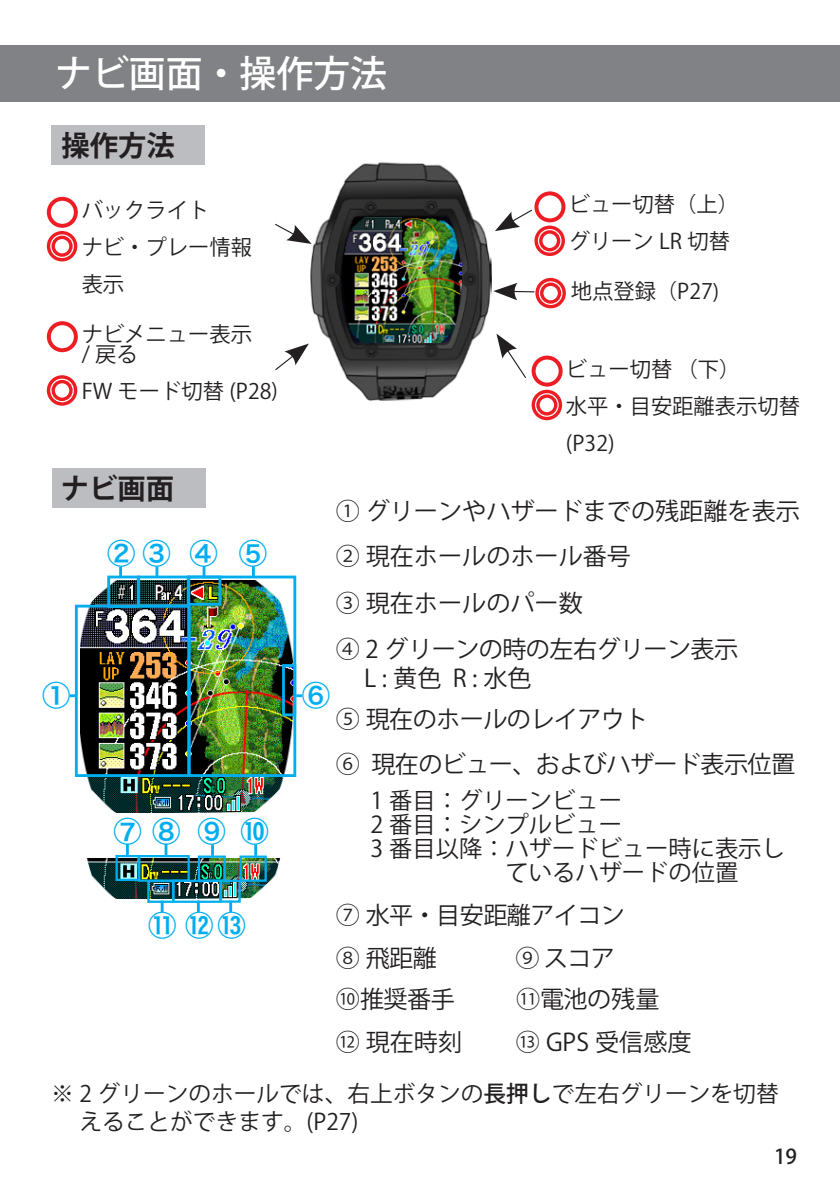
<style>
.page{position:relative;width:840px;height:1191px;background:#fff}
.page>*{position:absolute;margin:0;border:0;box-sizing:border-box;transform-origin:0 0}
.t1{font:500 36.8px "Koz Go Pro";color:#fff}
.t2{font:28.4px "Hiragino Sans W6";letter-spacing:.44em;color:#00aeef}
.t3{font:700 28.4px "Koz Go Pro";color:#231f20}
.t4{font:24px/28.4px "Koz Go Pro";letter-spacing:-.025em;color:#231f20}
.t5{font:24px/46.8px "Koz Go Pro";color:#231f20}
.t6{font:23.2px "Koz Go Pro";color:#231f20}
.t7{font:22.8px/28.4px "Koz Go Pro";color:#231f20}
.t8{font:21.2px/36.8px "Koz Go Pro";color:#231f20}
.t9{font:500 20.4px "Koz Go Pro";color:#231f20}
.s1{font-size:20.4px}
.s2{font-weight:500}
</style>
<div class="page">
<div style="left:0;top:45px;width:839px;height:57px;background:#808285"></div>
<div style="left:51px;top:125px;width:153px;height:40px;background:#bcbdc0"></div>
<div style="left:53px;top:468px;width:153px;height:40px;background:#bcbdc0"></div>
<img style="left:310px;top:162px;width:182px;height:239px">
<div style="left:47px;top:197px;width:31px;height:31px;border:4px solid #ee1d23;border-radius:50%"></div>
<div style="left:47px;top:231px;width:30px;height:30px;border:3px solid #ee1d23;border-radius:50%"></div>
<div style="left:51px;top:236px;width:22px;height:21px;border:3px solid #ee1d23;border-radius:50%"></div>
<div style="left:47px;top:321px;width:31px;height:31px;border:4px solid #ee1d23;border-radius:50%"></div>
<div style="left:47px;top:375px;width:30px;height:31px;border:3px solid #ee1d23;border-radius:50%"></div>
<div style="left:51px;top:380px;width:22px;height:21px;border:3px solid #ee1d23;border-radius:50%"></div>
<svg style="left:495px;top:209px;width:37px;height:22px"></svg>
<svg style="left:493px;top:283px;width:41px;height:17px"></svg>
<svg style="left:496px;top:333px;width:30px;height:45px"></svg>
<svg style="left:275px;top:223px;width:36px;height:21px"></svg>
<svg style="left:275px;top:343px;width:34px;height:28px"></svg>
<div style="left:534px;top:191px;width:31px;height:31px;border:4px solid #ee1d23;border-radius:50%"></div>
<div style="left:534px;top:225px;width:30px;height:31px;border:3px solid #ee1d23;border-radius:50%"></div>
<div style="left:539px;top:230px;width:21px;height:21px;border:3px solid #ee1d23;border-radius:50%"></div>
<div style="left:535px;top:278px;width:30px;height:30px;border:3px solid #ee1d23;border-radius:50%"></div>
<div style="left:539px;top:282px;width:22px;height:22px;border:3px solid #ee1d23;border-radius:50%"></div>
<div style="left:531px;top:355px;width:31px;height:31px;border:4px solid #ee1d23;border-radius:50%"></div>
<div style="left:531px;top:390px;width:30px;height:30px;border:3px solid #ee1d23;border-radius:50%"></div>
<div style="left:536px;top:394px;width:21px;height:21px;border:3px solid #ee1d23;border-radius:50%"></div>
<img style="left:81px;top:581px;width:211px;height:231px">
<img style="left:86px;top:858px;width:195px;height:40px">
<div style="left:107px;top:575px;width:32px;height:33px;border:3px solid #00aeef"></div>
<div style="left:137px;top:575px;width:52px;height:32px;border:3px solid #00aeef"></div>
<div style="left:75px;top:604px;width:115px;height:173px;border:3px solid #00aeef"></div>
<div style="left:187px;top:575px;width:34px;height:30px;border:3px solid #00aeef"></div>
<div style="left:187px;top:575px;width:109px;height:202px;border:3px solid #00aeef"></div>
<div style="left:282px;top:664px;width:14px;height:52px;border:3px solid #00aeef"></div>
<div style="left:115px;top:855px;width:25px;height:26px;border:2px solid #00aeef"></div>
<div style="left:137px;top:855px;width:53px;height:26px;border:2px solid #00aeef"></div>
<div style="left:147px;top:880px;width:27px;height:23px;border:2px solid #00aeef"></div>
<div style="left:172px;top:879px;width:49px;height:24px;border:2px solid #00aeef"></div>
<div style="left:198px;top:855px;width:28px;height:26px;border:2px solid #00aeef"></div>
<div style="left:219px;top:879px;width:21px;height:23px;border:2px solid #00aeef"></div>
<div style="left:239px;top:855px;width:28px;height:26px;border:2px solid #00aeef"></div>
<svg style="left:119px;top:566px;width:3px;height:12px"></svg>
<svg style="left:155px;top:566px;width:3px;height:12px"></svg>
<svg style="left:202px;top:566px;width:3px;height:11px"></svg>
<svg style="left:252px;top:566px;width:3px;height:11px"></svg>
<svg style="left:126px;top:844px;width:3px;height:11px"></svg>
<svg style="left:164px;top:844px;width:3px;height:11px"></svg>
<svg style="left:211px;top:844px;width:3px;height:11px"></svg>
<svg style="left:254px;top:844px;width:3px;height:11px"></svg>
<svg style="left:70px;top:694px;width:5px;height:3px"></svg>
<svg style="left:296px;top:694px;width:6px;height:3px"></svg>
<svg style="left:161px;top:900px;width:2px;height:12px"></svg>
<svg style="left:197px;top:900px;width:3px;height:12px"></svg>
<svg style="left:229px;top:901px;width:3px;height:11px"></svg>
<img style="left:343px;top:217px;width:118px;height:126px">
<h1 class="t1" style="left:55px;top:50px;width:333px">ナビ画面・操作方法</h1>
<p class="t3" style="left:61px;top:127px;width:115px">操作方法</p>
<p class="t8" style="left:82px;top:193px;width:172px">バックライト<br>ナビ・プレー情報表示</p>
<p class="t8" style="left:82px;top:325px;width:172px;line-height:20px">ナビメニュー表示/ 戻る</p>
<p class="t8" style="left:82px;top:373px;width:197px">FW モード切替 (P28<span class="s1">)</span></p>
<p class="t3" style="left:61px;top:470px;width:115px">ナビ画面</p>
<p class="t2" style="left:107px;top:527px;width:161px">②③④⑤</p>
<p class="t2" style="left:42px;top:669px;width:30px">①</p>
<p class="t2" style="left:113px;top:806px;width:157px">⑦⑧⑨⑩</p>
<p class="t2" style="left:148px;top:899px;width:99px">⑪⑫⑬</p>
<p class="t8" style="left:568px;top:187px;width:172px">ビュー切替（上）グリーン LR 切替</p>
<p class="t8" style="left:570px;top:273px;width:150px">地点登録（P27<span class="s1">)</span></p>
<p class="t8" style="left:565px;top:351px;width:235px">ビュー切替 （下）<br>水平・目安距離表示切替(P32)</p>
<p class="t5" style="left:336px;top:489px;width:465px">① グリーンやハザードまでの残距離を表示</p>
<p class="t5" style="left:336px;top:533px;width:296px">② 現在ホールのホール番号<br>③ 現在ホールのパー数</p>
<p class="t4" style="left:364px;top:636px;width:375px;text-indent:-28px">④ 2 グリーンの時の左右グリーン表示<br>L : 黄色 R : 水色</p>
<p class="t2" style="left:302px;top:669px;width:30px">⑥</p>
<p class="t4" style="left:336px;top:705px;width:314px">⑤ 現在のホールのレイアウト</p>
<p class="t4" style="left:336px;top:750px;width:460px">⑥ 現在のビュー、およびハザード表示位置</p>
<p class="t6" style="left:370px;top:785px;width:253px">1 番目：グリーンビュー</p>
<p class="t6" style="left:370px;top:809px;width:253px">2 番目：シンプルビュー</p>
<p class="t6" style="left:370px;top:833px;width:415px">3 番目以降：ハザードビュー時に表示し</p>
<p class="t6" style="left:505px;top:857px;width:234px">ているハザードの位置</p>
<p class="t4" style="left:336px;top:901px;width:290px">⑦ 水平・目安距離アイコン</p>
<p class="t4" style="left:336px;top:944px;width:102px">⑧ 飛距離</p>
<p class="t4" style="left:515px;top:944px;width:101px">⑨ スコア</p>
<p class="t4" style="left:336px;top:985px;width:120px">⑩推奨番手</p>
<p class="t4" style="left:515px;top:985px;width:145px">⑪電池の残量</p>
<p class="t4" style="left:336px;top:1028px;width:128px">⑫ 現在時刻</p>
<p class="t4" style="left:515px;top:1028px;width:177px">⑬ GPS 受信感度</p>
<p class="t7" style="left:79px;top:1080px;width:700px;text-indent:-28px">※ 2 グリーンのホールでは、右上ボタンの<span class="s2">長押し</span>で左右グリーンを切替えることができます。(P27)</p>
<p class="t9" style="left:773px;top:1143px;width:24px">19</p>
</div>
